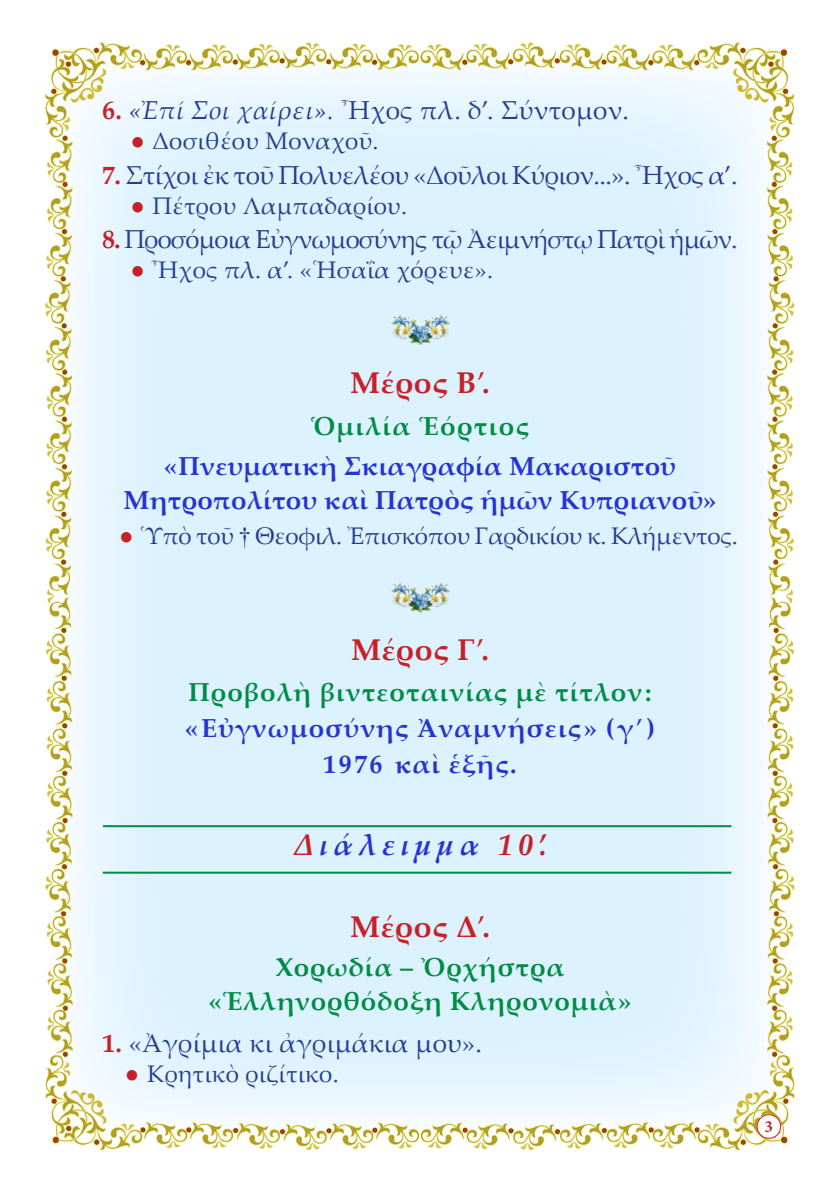
<style>
.page{position:relative;width:840px;height:1191px;background:#fff}
.page>*{position:absolute;margin:0;border:0;box-sizing:border-box;transform-origin:0 0}
.t1{font:700 30px "Palatino Linotype";letter-spacing:.02em;color:#c72026}
.t2{font:italic 700 30px "Palatino Linotype";letter-spacing:.18em;color:#2534d0}
.t3{font:26px "Palatino Linotype";letter-spacing:-.02em;color:#253f8e}
.t4{font:700 26px "Palatino Linotype";letter-spacing:.04em;color:#008c44}
.t5{font:700 26px "Palatino Linotype";letter-spacing:.01em;color:#2534d0}
.t6{font:26px "Palatino Linotype";letter-spacing:.01em;color:#253f8e}
.t7{font:700 26px "Palatino Linotype";letter-spacing:.04em;color:#2534d0}
.t8{font:24px "Palatino Linotype";letter-spacing:.01em;color:#253f8e}
.t9{font:24px "Palatino Linotype";letter-spacing:-.01em;color:#253f8e}
.t10{font:700 17px "Minion Pro";color:#c72026}
.s1{font-weight:700;color:#c72026}
.s2{font-style:italic}
.s3{color:#c72026}
.s4{font-weight:400}
.s5{font-family:"CTOS New Times Roman Test 1"}
</style>
<div class="page">
<img style="left:44px;top:42px;width:751px;height:1108px">
<hr style="left:103px;top:825px;width:628px;height:2px;background:#008c44">
<hr style="left:103px;top:871px;width:628px;height:2px;background:#008c44">
<img style="left:435px;top:300px;width:27px;height:57px">
<img style="left:377px;top:300px;width:58px;height:57px">
<img style="left:435px;top:568px;width:27px;height:57px">
<img style="left:377px;top:568px;width:58px;height:57px">
<div style="left:756px;top:1114px;width:24px;height:24px;background:#fff;border-radius:50%"></div>
<div style="left:756px;top:1114px;width:24px;height:24px;border:1px solid #c72026;border-radius:50%"></div>
<p class="t6" style="left:102px;top:92px;width:528px"><span class="s1">6.</span> <span class="s2">«Ἐπί Σοι χαίρει».</span> Ἦχος πλ. δ’. Σύντομον.</p>
<p class="t8" style="left:130px;top:124px;width:249px"><span class="s3">●</span> Δοσιθέου Μοναχοῦ.</p>
<p class="t3" style="left:102px;top:157px;width:636px"><span class="s1">7.</span> Στίχοι ἐκ τοῦ Πολυελέου «Δοῦλοι Κύριον...». Ἦχος α’.</p>
<p class="t8" style="left:130px;top:189px;width:278px"><span class="s3">●</span> Πέτρου Λαμπαδαρίου.</p>
<p class="t3" style="left:102px;top:221px;width:636px"><span class="s1">8.</span> Προσόμοια Εὐγνωμοσύνης τῷ Ἀειμνήστῳ Πατρὶ ἡμῶν.</p>
<p class="t8" style="left:130px;top:253px;width:364px"><span class="s3">●</span> Ἦχος πλ. α’. «Ἡσαΐα χόρευε».</p>
<p class="t1" style="left:350px;top:362px;width:141px">Μέρος Β<span class="s4">’</span>.</p>
<p class="t4" style="left:311px;top:407px;width:219px">Ὁμιλία Ἑόρτιος</p>
<p class="t5" style="left:164px;top:447px;width:513px">«Πνευματικὴ Σκιαγραφία Μακαριστοῦ</p>
<p class="t5" style="left:123px;top:481px;width:594px">Μητροπολίτου καὶ Πατρὸς ἡμῶν Κυπριανοῦ»</p>
<p class="t9" style="left:119px;top:519px;width:619px"><span class="s3">●</span> ῾Υπὸ τοῦ <span class="s5">†</span> Θεοφιλ. Ἐπισκόπου Γαρδικίου κ. Κλήμεντος.</p>
<p class="t1" style="left:351px;top:628px;width:139px">Μέρος Γ<span class="s4">’</span>.</p>
<p class="t4" style="left:188px;top:674px;width:464px">Προβολὴ βιντεοταινίας μὲ τίτλον:</p>
<p class="t7" style="left:185px;top:710px;width:471px">«Εὐγνωμοσύνης Ἀναμνήσεις» (γ<span class="s4">’</span>)</p>
<p class="t7" style="left:323px;top:746px;width:195px">1976 καὶ ἑξῆς.</p>
<p class="t2" style="left:293px;top:824px;width:255px"><span class="s3">Δ</span>ιάλειμμα <span class="s3">10’.</span></p>
<p class="t1" style="left:350px;top:905px;width:141px">Μέρος Δ<span class="s4">’</span>.</p>
<p class="t4" style="left:276px;top:949px;width:290px">Χορωδία – Ὀρχήστρα</p>
<p class="t4" style="left:208px;top:983px;width:424px">«Ἑλληνορθόδοξη Κληρονομιὰ»</p>
<p class="t6" style="left:102px;top:1024px;width:381px"><span class="s1">1.</span> «Ἀγρίμια κι ἀγριμάκια μου».</p>
<p class="t8" style="left:125px;top:1056px;width:215px"><span class="s3">●</span> Κρητικὸ ριζίτικο.</p>
<p class="t10" style="left:764px;top:1115px;width:10px">3</p>
</div>
